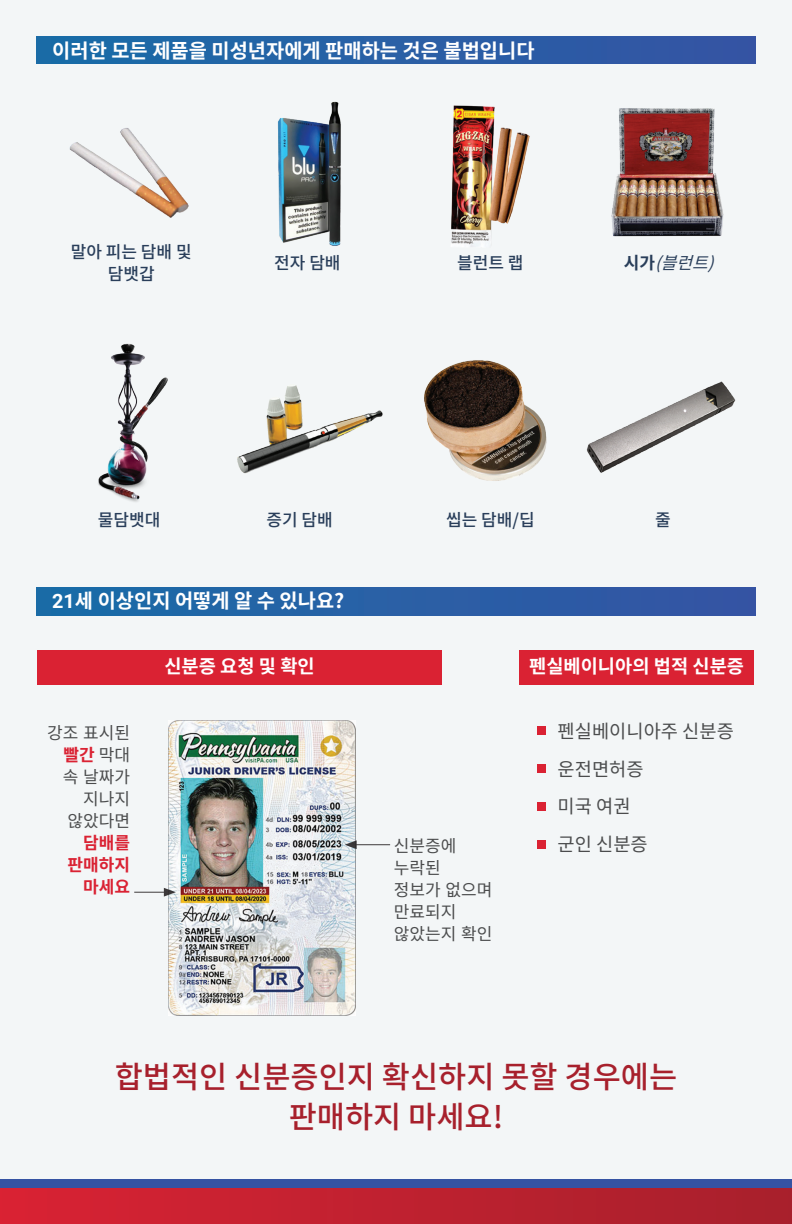
<style>
.page{position:relative;width:792px;height:1224px;background:#f3f6f7}
.page>*{position:absolute;margin:0;border:0;box-sizing:border-box;transform-origin:0 0}
.purple_10_11_under_I{font:500 30.6px/40px "Noto Sans CJ Kkr";color:#a7202c;text-align:center}
.white_title_sections{font:700 19.8px "Noto Sans CJ Kkr";color:#fff}
.body_text{font:18.8px "Noto Sans CJ Kkr";color:#4b4c4d}
.Purple_Bold_centered{font:700 18.8px "Noto Sans CJ Kkr";color:#fff}
.p3_labels_under_toba{font:500 17px/22px "Noto Sans CJ Kkr";color:#293e5a;text-align:center}
._10_11_right{font:17px/22px "Noto Sans CJ Kkr";color:#4b4c4d;text-align:right}
._10_11_left{font:17px/22px "Noto Sans CJ Kkr";color:#4b4c4d}
.p3_labels_under_toba-2{font:italic 17px "Noto Sans CJ Kkr";color:#293e5a}
.s1{font-weight:700;font-style:normal}
.s2{font-family:"Roboto"}
.s3{font-weight:700;color:#da2233}
</style>
<div class="page">
<div style="left:36px;top:588px;width:720px;height:27px;background:linear-gradient(to right,#196ca7,#3654a4)"></div>
<img style="left:169px;top:721px;width:186px;height:295px">
<hr style="left:134px;top:892px;width:33px;height:1px;background:#231f20">
<svg style="left:164px;top:888px;width:12px;height:9px"></svg>
<hr style="left:353px;top:844px;width:37px;height:1px;background:#231f20">
<svg style="left:345px;top:840px;width:12px;height:9px"></svg>
<div style="left:537px;top:726px;width:9px;height:9px;background:#da2233"></div>
<div style="left:537px;top:764px;width:9px;height:9px;background:#da2233"></div>
<div style="left:537px;top:802px;width:9px;height:9px;background:#da2233"></div>
<div style="left:537px;top:840px;width:9px;height:9px;background:#da2233"></div>
<div style="left:37px;top:650px;width:405px;height:34px;background:#da2233"></div>
<div style="left:519px;top:650px;width:235px;height:34px;background:#da2233"></div>
<img style="left:69px;top:128px;width:120px;height:89px">
<img style="left:98px;top:343px;width:70px;height:159px">
<img style="left:424px;top:360px;width:123px;height:121px">
<img style="left:451px;top:105px;width:79px;height:142px">
<img style="left:237px;top:385px;width:146px;height:89px">
<img style="left:277px;top:101px;width:64px;height:145px">
<img style="left:611px;top:108px;width:113px;height:129px">
<img style="left:586px;top:381px;width:150px;height:92px">
<div style="left:36px;top:36px;width:720px;height:28px;background:linear-gradient(to right,#196ca7,#3654a4)"></div>
<div style="left:0;top:1188px;width:792px;height:36px;background:linear-gradient(to right,#d82234,#a7202c)"></div>
<div style="left:0;top:1179px;width:792px;height:9px;background:#3553a3"></div>
<p class="white_title_sections" style="left:52px;top:39px;width:484px">이러한 모든 제품을 미성년자에게 판매하는 것은 불법입니다</p>
<p class="p3_labels_under_toba" style="left:71px;top:241px;width:122px">말아 피는 담배 및 담뱃갑</p>
<p class="p3_labels_under_toba" style="left:274px;top:252px;width:68px">전자 담배</p>
<p class="p3_labels_under_toba" style="left:457px;top:252px;width:68px">블런트 랩</p>
<p class="p3_labels_under_toba-2" style="left:624px;top:254px;width:104px"><span class="s1">시 가</span> (블런트)</p>
<p class="p3_labels_under_toba" style="left:98px;top:509px;width:64px">물담뱃대</p>
<p class="p3_labels_under_toba" style="left:266px;top:509px;width:68px">증기 담배</p>
<p class="p3_labels_under_toba" style="left:446px;top:509px;width:90px">씹는 담배/딥</p>
<p class="white_title_sections" style="left:52px;top:590px;width:294px"><span class="s2">21</span>세 이상인지 어떻게 알 수 있나요?</p>
<p class="p3_labels_under_toba" style="left:655px;top:509px;width:17px">줄</p>
<p class="_10_11_right" style="left:47px;top:723px;width:84px">강조 표시된 <span class="s3">빨간</span> 막대 속 날짜가 지나지 않았다면 <span class="s3">담배를 판매하지 마세요</span></p>
<p class="Purple_Bold_centered" style="left:164px;top:656px;width:152px">신분증 요청 및 확인</p>
<p class="Purple_Bold_centered" style="left:529px;top:656px;width:216px">펜실베이니아의 법적 신분증</p>
<p class="_10_11_left" style="left:394px;top:835px;width:100px">신분증에 누락된<br>정보가 없으며 만료되지 않았는지 확인</p>
<p class="body_text" style="left:558px;top:721px;width:178px">펜실베이니아주 신분증</p>
<p class="body_text" style="left:558px;top:758px;width:88px">운전면허증</p>
<p class="body_text" style="left:558px;top:796px;width:75px">미국 여권</p>
<p class="body_text" style="left:558px;top:833px;width:92px">군인 신분증</p>
<p class="purple_10_11_under_I" style="left:115px;top:1057px;width:564px">합법적인 신분증인지 확신하지 못할 경우에는 판매하지 마세요!</p>
</div>
